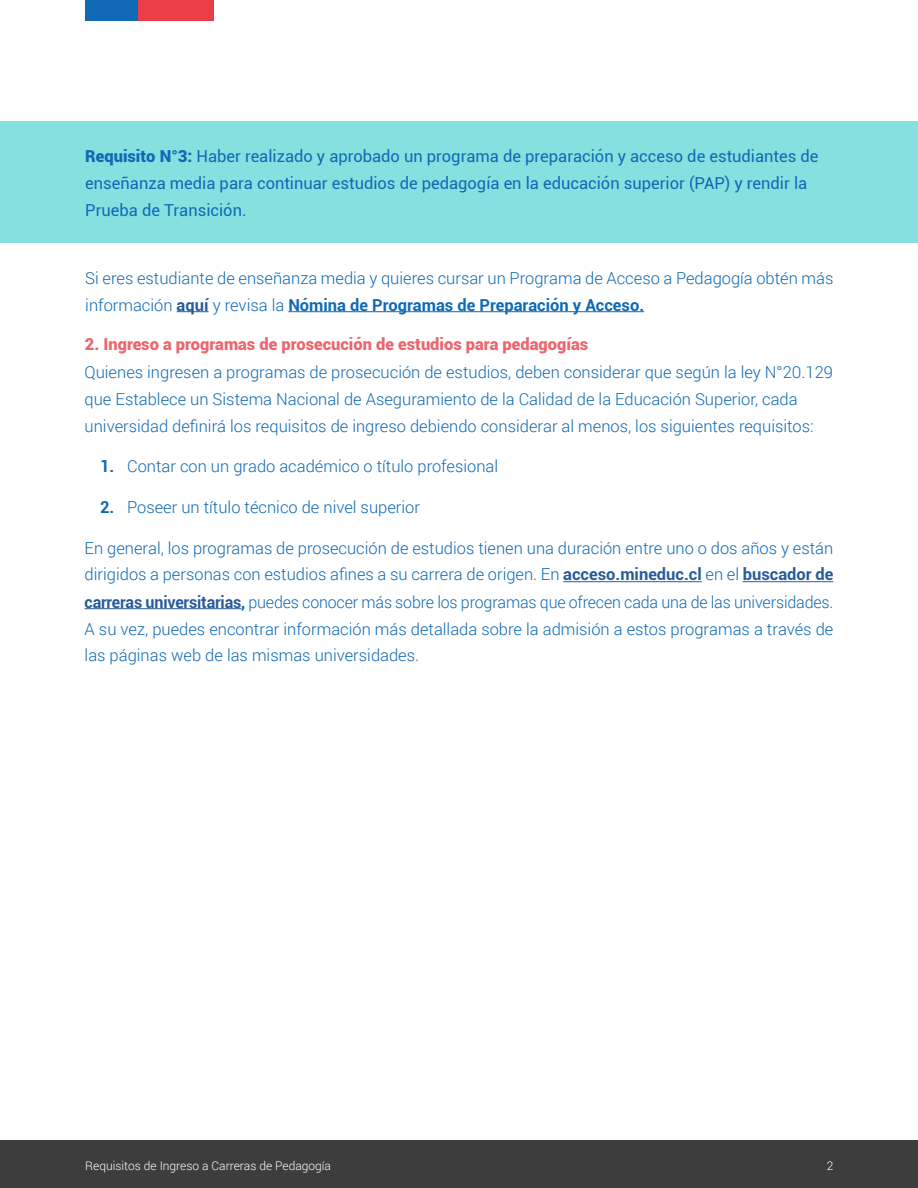
<style>
.page{position:relative;width:918px;height:1188px;background:#fff}
.page>*{position:absolute;margin:0;border:0;box-sizing:border-box;transform-origin:0 0}
.t1{font:300 16.5px/27px "Roboto";color:#0f69b5}
.t2{font:16.5px/27px "Roboto";color:#0f69b5}
.t3{font:900 16.5px "Roboto";color:#eb676d}
.t4{font:300 12px "Roboto";color:#fff}
.s1{font-weight:900}
.s2{font-weight:700;color:#275b9b}
.s3{font-weight:700}
</style>
<div class="page">
<div style="left:0;top:1140px;width:918px;height:48px;background:#3d3d3d"></div>
<div style="left:85px;top:0;width:53px;height:21px;background:#0f69b5"></div>
<div style="left:138px;top:0;width:76px;height:21px;background:#eb3d45"></div>
<div style="left:0;top:122px;width:918px;height:121px;background:#85e0e0"></div>
<hr style="left:177px;top:311px;width:32px;height:1px;background:#275b9b">
<hr style="left:288px;top:311px;width:356px;height:1px;background:#0f69b5">
<hr style="left:563px;top:581px;width:139px;height:1px;background:#275b9b">
<hr style="left:743px;top:581px;width:90px;height:1px;background:#275b9b">
<hr style="left:85px;top:608px;width:156px;height:1px;background:#275b9b">
<p class="t2" style="left:85px;top:142px;width:735px"><span class="s1">Requisito N°3:</span> Haber realizado y aprobado un programa de preparación y acceso de estudiantes de enseñanza media para continuar estudios de pedagogía en la educación superior (PAP) y rendir la<br>Prueba de Transición.</p>
<p class="t1" style="left:85px;top:264px;width:750px">Si eres estudiante de enseñanza media y quieres cursar un Programa de Acceso a Pedagogía obtén más información <span class="s2">aquí</span> y revisa la <span class="s3">Nómina de Programas de Preparación y Acceso.</span></p>
<p class="t3" style="left:85px;top:332px;width:505px">2. Ingreso a programas de prosecución de estudios para pedagogías</p>
<p class="t1" style="left:85px;top:358px;width:750px">Quienes ingresen a programas de prosecución de estudios, deben considerar que según la ley N°20.129 que Establece un Sistema Nacional de Aseguramiento de la Calidad de la Educación Superior, cada universidad definirá los requisitos de ingreso debiendo considerar al menos, los siguientes requisitos:</p>
<p class="t1" style="left:100px;top:453px;width:400px"><span class="s3">1.</span> Contar con un grado académico o título profesional</p>
<p class="t1" style="left:100px;top:493px;width:321px"><span class="s3">2.</span> Poseer un título técnico de nivel superior</p>
<p class="t1" style="left:85px;top:534px;width:750px;text-align:justify">En general, los programas de prosecución de estudios tienen una duración entre uno o dos años y están dirigidos a personas con estudios afines a su carrera de origen. En <span class="s2">acceso.mineduc.cl</span> en el <span class="s2">buscador de carreras universitarias</span><span class="s3">,</span> puedes conocer más sobre los programas que ofrecen cada una de las universidades.<br>A su vez, puedes encontrar información más detallada sobre la admisión a estos programas a través de las páginas web de las mismas universidades.</p>
<p class="t4" style="left:85px;top:1158px;width:247px">Requisitos de Ingreso a Carreras de Pedagogía</p>
<p class="t4" style="left:827px;top:1158px;width:8px">2</p>
</div>
